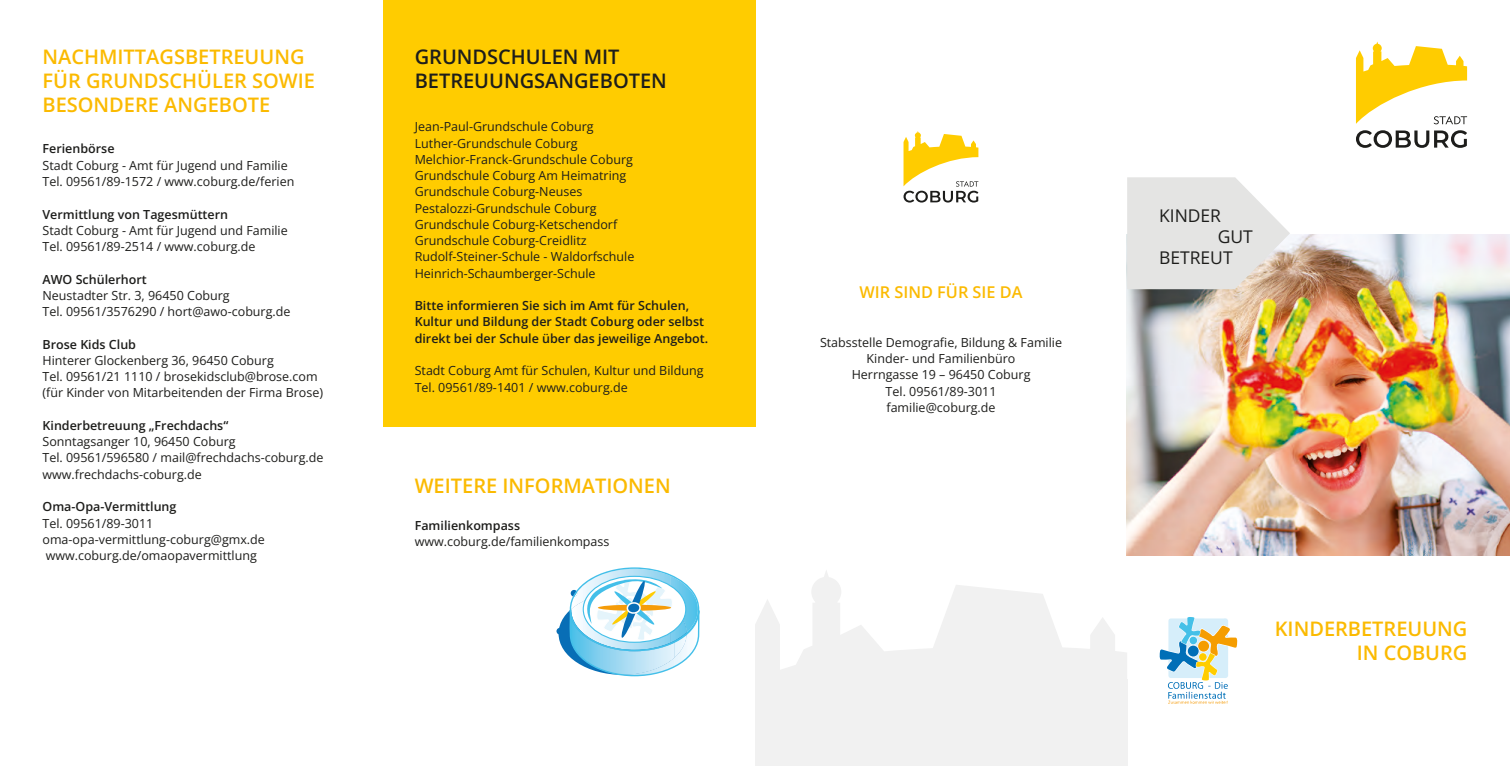
<style>
.page{position:relative;width:1510px;height:766px;background:#fff}
.page>*{position:absolute;margin:0;border:0;box-sizing:border-box;transform-origin:0 0}
.t1{font:600 20px "Open Sans";color:#fbba00}
.t2{font:600 20px "Open Sans";color:#1d1d1b}
.t3{font:17.5px "Open Sans";color:#1d1d1b}
.t4{font:600 16.25px "Open Sans";color:#fbba00}
.t5{font:12.5px/16.2px "Open Sans";color:#1d1d1b}
.t6{font:600 12.5px/16.2px "Open Sans";color:#1d1d1b}
</style>
<div class="page">
<img style="left:1126px;top:234px;width:383px;height:321px">
<div style="left:383px;top:0;width:372px;height:426px;background:#fc0"></div>
<svg style="left:1356px;top:42px;width:111px;height:82px"></svg>
<svg style="left:1356px;top:130px;width:111px;height:18px"></svg>
<svg style="left:1159px;top:617px;width:78px;height:87px"></svg>
<div style="left:1198px;top:640px;width:11px;height:11px;background:#f59d00;border-radius:50%"></div>
<div style="left:1187px;top:645px;width:11px;height:11px;background:#006fb7;border-radius:50%"></div>
<div style="left:1189px;top:636px;width:8px;height:8px;background:#45c0e8;border-radius:50%"></div>
<div style="left:1199px;top:653px;width:7px;height:7px;background:#ffcd00;border-radius:50%"></div>
<svg style="left:1126px;top:177px;width:164px;height:112px;background:#e5e3e0"></svg>
<svg style="left:755px;top:571px;width:372px;height:108px;fill:#f1f1f1"></svg>
<div style="left:755px;top:679px;width:372px;height:86px;background:#f1f1f1"></div>
<svg style="left:903px;top:131px;width:75px;height:71px"></svg>
<div style="left:558px;top:592px;width:128px;height:82px;background:#086eb6;border-radius:50%"></div>
<div style="left:556px;top:627px;width:7px;height:7px;background:#086eb6;border-radius:50%"></div>
<svg style="left:569px;top:567px;width:131px;height:109px"></svg>
<p class="t1" style="left:43px;top:43px;width:263px">NACHMITTAGSBETREUUNG</p>
<p class="t1" style="left:43px;top:67px;width:274px">FÜR GRUNDSCHÜLER SOWIE</p>
<p class="t1" style="left:43px;top:91px;width:229px">BESONDERE ANGEBOTE</p>
<p class="t6" style="left:43px;top:140px;width:73px">Ferienbörse</p>
<p class="t5" style="left:43px;top:157px;width:247px">Stadt Coburg - Amt für Jugend und Familie</p>
<p class="t5" style="left:43px;top:173px;width:253px">Tel. 09561/89-1572 / www.coburg.de/ferien</p>
<p class="t6" style="left:43px;top:205px;width:187px">Vermittlung von Tagesmüttern</p>
<p class="t5" style="left:43px;top:222px;width:247px">Stadt Coburg - Amt für Jugend und Familie</p>
<p class="t5" style="left:43px;top:238px;width:214px">Tel. 09561/89-2514 / www.coburg.de</p>
<p class="t6" style="left:43px;top:270px;width:106px">AWO Schülerhort</p>
<p class="t5" style="left:43px;top:287px;width:189px">Neustadter Str. 3, 96450 Coburg</p>
<p class="t5" style="left:43px;top:303px;width:249px">Tel. 09561/3576290 / hort@awo-coburg.de</p>
<p class="t6" style="left:43px;top:335px;width:95px">Brose Kids Club</p>
<p class="t5" style="left:43px;top:352px;width:233px">Hinterer Glockenberg 36, 96450 Coburg</p>
<p class="t5" style="left:43px;top:368px;width:277px">Tel. 09561/21 1110 / brosekidsclub@brose.com</p>
<p class="t5" style="left:43px;top:384px;width:282px">(für Kinder von Mitarbeitenden der Firma Brose)</p>
<p class="t6" style="left:43px;top:417px;width:187px">Kinderbetreuung „Frechdachs“</p>
<p class="t5" style="left:43px;top:433px;width:195px">Sonntagsanger 10, 96450 Coburg</p>
<p class="t5" style="left:43px;top:449px;width:282px">Tel. 09561/596580 / mail@frechdachs-coburg.de</p>
<p class="t5" style="left:43px;top:465px;width:161px">www.frechdachs-coburg.de</p>
<p class="t6" style="left:43px;top:498px;width:135px">Oma-Opa-Vermittlung</p>
<p class="t5" style="left:43px;top:514px;width:112px">Tel. 09561/89-3011</p>
<p class="t5" style="left:43px;top:530px;width:224px">oma-opa-vermittlung-coburg@gmx.de</p>
<p class="t5" style="left:46px;top:547px;width:213px">www.coburg.de/omaopavermittlung</p>
<p class="t2" style="left:415px;top:43px;width:206px">GRUNDSCHULEN MIT</p>
<p class="t2" style="left:415px;top:67px;width:254px">BETREUUNGSANGEBOTEN</p>
<p class="t5" style="left:415px;top:118px;width:180px">Jean-Paul-Grundschule Coburg</p>
<p class="t5" style="left:415px;top:134px;width:164px">Luther-Grundschule Coburg</p>
<p class="t5" style="left:415px;top:151px;width:220px">Melchior-Franck-Grundschule Coburg</p>
<p class="t5" style="left:415px;top:167px;width:213px">Grundschule Coburg Am Heimatring</p>
<p class="t5" style="left:415px;top:183px;width:169px">Grundschule Coburg-Neuses</p>
<p class="t5" style="left:415px;top:199px;width:183px">Pestalozzi-Grundschule Coburg</p>
<p class="t5" style="left:415px;top:216px;width:204px">Grundschule Coburg-Ketschendorf</p>
<p class="t5" style="left:415px;top:232px;width:173px">Grundschule Coburg-Creidlitz</p>
<p class="t5" style="left:415px;top:248px;width:221px">Rudolf-Steiner-Schule - Waldorfschule</p>
<p class="t5" style="left:415px;top:264px;width:182px">Heinrich-Schaumberger-Schule</p>
<p class="t6" style="left:415px;top:297px;width:295px">Bitte informieren Sie sich im Amt für Schulen,<br>Kultur und Bildung der Stadt Coburg oder selbst direkt bei der Schule über das jeweilige Angebot.</p>
<p class="t5" style="left:415px;top:362px;width:290px">Stadt Coburg Amt für Schulen, Kultur und Bildung<br>Tel. 09561/89-1401 / www.coburg.de</p>
<p class="t1" style="left:415px;top:472px;width:257px">WEITERE INFORMATIONEN</p>
<p class="t6" style="left:415px;top:516px;width:107px">Familienkompass</p>
<p class="t5" style="left:415px;top:533px;width:196px">www.coburg.de/familienkompass</p>
<p class="t4" style="left:859px;top:281px;width:164px">WIR SIND FÜR SIE DA</p>
<p class="t5" style="left:820px;top:334px;width:244px">Stabsstelle Demografie, Bildung &amp; Familie</p>
<p class="t5" style="left:866px;top:350px;width:150px">Kinder- und Familienbüro</p>
<p class="t5" style="left:851px;top:366px;width:180px">Herrngasse 19 – 96450 Coburg</p>
<p class="t5" style="left:885px;top:382px;width:112px">Tel. 09561/89-3011</p>
<p class="t5" style="left:886px;top:399px;width:111px">familie@coburg.de</p>
<p class="t3" style="left:1159px;top:204px;width:64px">KINDER</p>
<p class="t3" style="left:1217px;top:225px;width:37px">GUT</p>
<p class="t3" style="left:1159px;top:246px;width:75px">BETREUT</p>
<p class="t1" style="left:1274px;top:615px;width:194px">KINDERBETREUUNG</p>
<p class="t1" style="left:1356px;top:639px;width:112px">IN COBURG</p>
</div>
